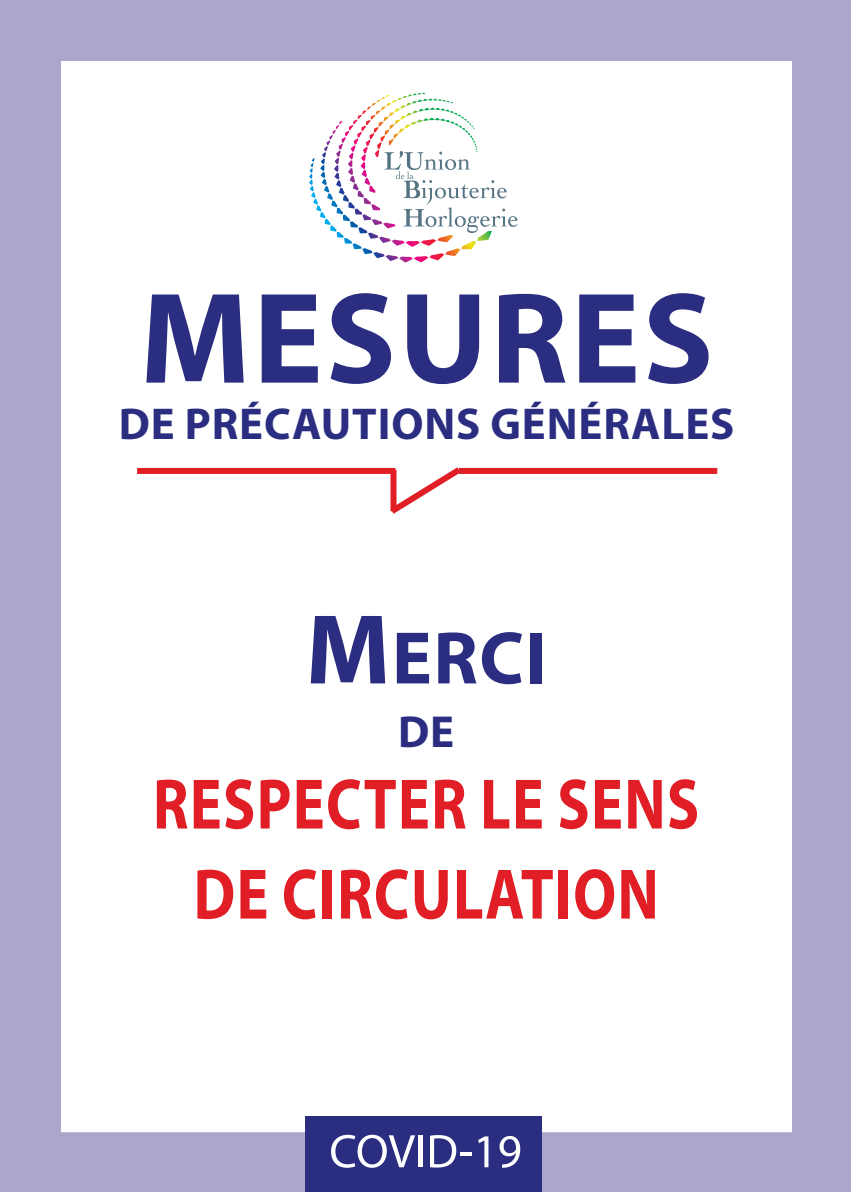
<style>
.page{position:relative;width:851px;height:1192px;background:#fff}
.page>*{position:absolute;margin:0;border:0;box-sizing:border-box;transform-origin:0 0}
.t1{font:700 130.6px "Myriad Pro";letter-spacing:.02em;color:#2b2d81}
.t2{font:700 75px "Myriad Pro";color:#2b2d81}
.t3{font:700 72px/90px "Myriad Pro";letter-spacing:.02em;color:#e11e25;text-align:center;scale:.83 1}
.t4{font:700 45px "Myriad Pro";color:#2b2d81}
.t5{font:700 44.8px "Myriad Pro";letter-spacing:.02em;color:#2b2d81}
.s1{font-size:100px}
</style>
<div class="page">
<div style="left:1px;top:1px;width:849px;height:1190px;border:60px solid #aba6ca"></div>
<svg style="left:309px;top:93px;width:208px;height:169px"></svg>
<div style="left:305px;top:1116px;width:237px;height:75px;background:#2b2d81"></div>
<svg style="left:331px;top:1134px;width:84px;height:33px"></svg>
<hr style="left:418px;top:1135px;width:4px;height:31px;background:#fff">
<svg style="left:430px;top:1135px;width:41px;height:32px"></svg>
<svg style="left:478px;top:1136px;width:10px;height:30px"></svg>
<svg style="left:499px;top:1135px;width:21px;height:32px"></svg>
<div style="left:137px;top:468px;width:258px;height:6px;background:#e11e25"></div>
<div style="left:459px;top:468px;width:258px;height:6px;background:#e11e25"></div>
<svg style="left:383px;top:467px;width:84px;height:47px"></svg>
<h1 class="t1" style="left:140px;top:261px;width:575px">MESURES</h1>
<p class="t5" style="left:119px;top:397px;width:617px">DE PRÉCAUTIONS GÉNÉRALES</p>
<p class="t2" style="left:305px;top:613px;width:242px"><span class="s1">M</span>ERCI</p>
<p class="t4" style="left:398px;top:705px;width:58px">DE</p>
<p class="t3" style="left:153px;top:758px;width:659px">RESPECTER LE SENS<br>DE CIRCULATION</p>
</div>
